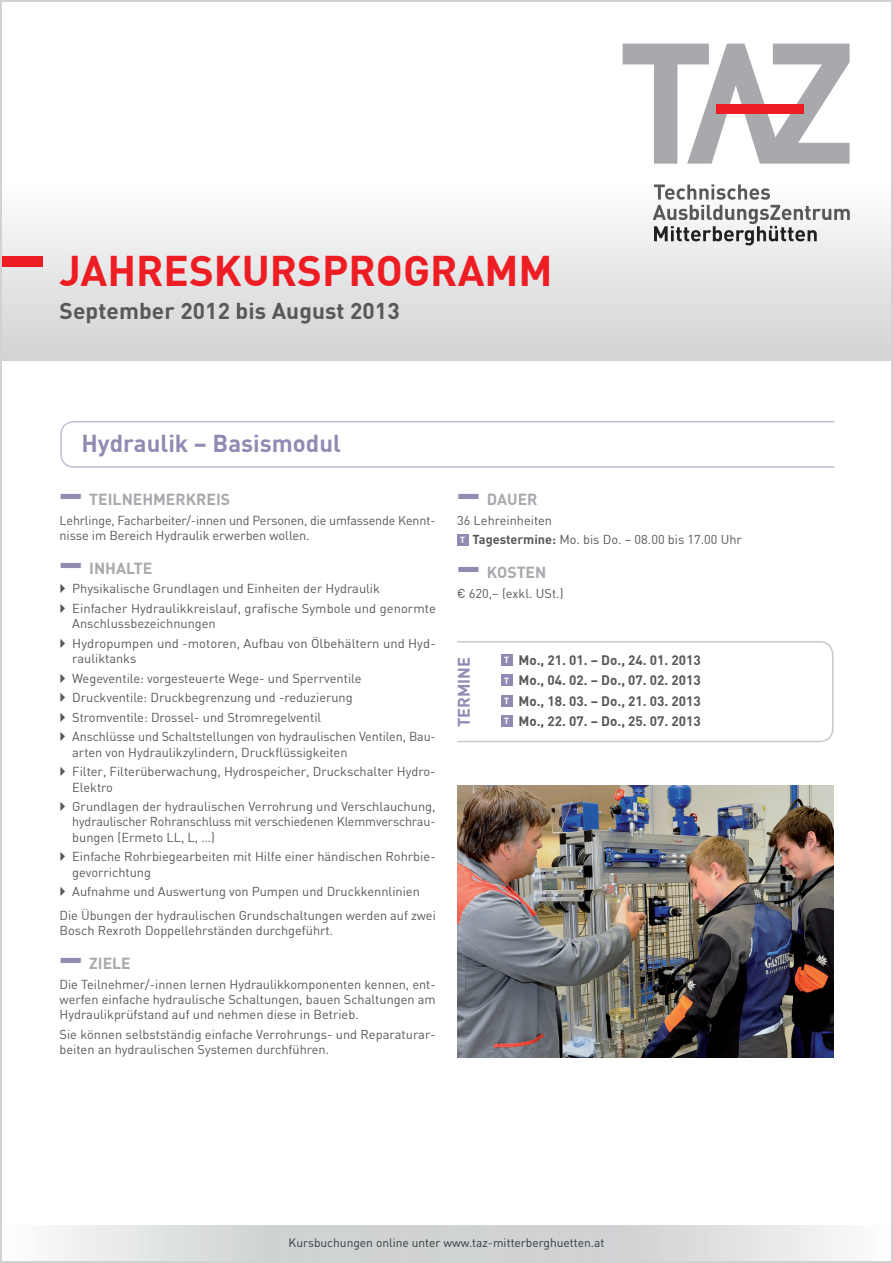
<style>
.page{position:relative;width:893px;height:1263px;background:#fff}
.page>*{position:absolute;margin:0;border:0;box-sizing:border-box;transform-origin:0 0}
.t1{font:700 42px "DIN";color:#ee1d23}
.t2{font:700 40.95px "DIN";color:#938ab4;scale:.54 1}
.t3{font:700 24px "DIN";color:#938ab4}
.t4{font:700 22.5px "DIN";letter-spacing:.005em;color:#57585a}
.t5{font:700 16.5px "DIN";color:#938ab4}
.t6{font:700 15.75px "DIN";color:#a8a9ad}
.t7{font:700 13.5px/20.4px "DIN";color:#57585a;text-align:justify}
.t8{font:12.75px/19.5px "DIN";color:#57585a}
.t9{font:12px "DIN";color:#363a3d}
.t10{font:700 8.7px "DIN";color:#fff}
.s1{font-weight:700}
</style>
<div class="page">
<div style="left:2px;top:2px;width:889px;height:359px;background:linear-gradient(to bottom,#fff,#dcdddf)"></div>
<svg style="left:623px;top:44px;width:226px;height:120px"></svg>
<svg style="left:653px;top:184px;width:197px;height:61px"></svg>
<div style="left:716px;top:104px;width:87px;height:10px;background:#ee1d23"></div>
<div style="left:2px;top:256px;width:41px;height:11px;background:#ee1d23"></div>
<svg style="left:51px;top:1225px;width:792px;height:36px;background:#d9dbdc"></svg>
<svg style="left:60px;top:421px;width:775px;height:47px"></svg>
<img style="left:457px;top:786px;width:376px;height:272px">
<div style="left:457px;top:534px;width:11px;height:11px;background:#938ab4"></div>
<svg style="left:457px;top:641px;width:377px;height:102px"></svg>
<div style="left:501px;top:655px;width:11px;height:11px;background:#938ab4"></div>
<div style="left:501px;top:675px;width:11px;height:11px;background:#938ab4"></div>
<div style="left:501px;top:695px;width:11px;height:11px;background:#938ab4"></div>
<div style="left:501px;top:716px;width:11px;height:11px;background:#938ab4"></div>
<h1 class="t1" style="left:60px;top:243px;width:495px">Jahreskursprogramm</h1>
<h3 class="t4" style="left:60px;top:296px;width:342px">September 2012 bis August 2013</h3>
<h3 class="t3" style="left:82px;top:428px;width:261px">Hydraulik − Basismodul</h3>
<h2 class="t2" style="left:60px;top:467px;width:44px">—</h2>
<p class="t6" style="left:89px;top:489px;width:142px">Teilnehmerkreis</p>
<p class="t8" style="left:60px;top:512px;width:378px;line-height:15.3px">Lehrlinge, Facharbeiter/-innen und Personen, die umfassende Kennt&shy;nisse im Bereich Hydraulik erwerben wollen.</p>
<h2 class="t2" style="left:60px;top:535px;width:44px">—</h2>
<p class="t6" style="left:89px;top:558px;width:55px">I nhaltE</p>
<p class="t8" style="left:72px;top:579px;width:365px">Physikalische Grundlagen und Einheiten der Hydraulik<br>Einfacher Hydraulikkreislauf, grafische Symbole und genormte</p>
<p class="t8" style="left:72px;top:614px;width:365px">Anschlussbezeichnungen<br>Hydropumpen und -motoren, Aufbau von Ölbehältern und Hyd-</p>
<p class="t8" style="left:72px;top:648px;width:365px">rauliktanks<br>Wegeventile: vorgesteuerte Wege- und Sperrventile Druckventile: Druckbegrenzung und -reduzierung<br>Stromventile: Drossel- und Stromregelventil<br>Anschlüsse und Schaltstellungen von hydraulischen Ventilen, Bau-</p>
<p class="t8" style="left:72px;top:742px;width:365px">arten von Hydraulikzylindern, Druckflüssigkeiten<br>Filter, Filterüberwachung, Hydrospeicher, Druckschalter Hydro-</p>
<p class="t8" style="left:72px;top:777px;width:365px">Elektro<br>Grundlagen der hydraulischen Verrohrung und Verschlauchung,</p>
<p class="t8" style="left:72px;top:814px;width:365px;line-height:15.3px">hydraulischer Rohranschluss mit verschiedenen Klemmverschrau&shy;bungen (Ermeto LL, L, …)</p>
<p class="t8" style="left:72px;top:849px;width:365px;line-height:15.3px">Einfache Rohrbiegearbeiten mit Hilfe einer händischen Rohrbie&shy;gevorrichtung</p>
<p class="t8" style="left:60px;top:879px;width:378px;line-height:23.9px;text-align:center">Aufnahme und Auswertung von Pumpen und Druckkennlinien<br>Die Übungen der hydraulischen Grundschaltungen werden auf zwei</p>
<p class="t8" style="left:60px;top:921px;width:275px">Bosch Rexroth Doppellehrständen durchgeführt.</p>
<h2 class="t2" style="left:60px;top:930px;width:44px">—</h2>
<p class="t6" style="left:89px;top:953px;width:43px">Ziele</p>
<p class="t8" style="left:60px;top:976px;width:378px;line-height:15.3px;text-align:justify">Die Teilnehmer/-innen lernen Hydraulikkomponenten kennen, ent&shy;werfen einfache hydraulische Schaltungen, bauen Schaltungen am Hydraulikprüfstand auf und nehmen diese in Betrieb.</p>
<p class="t8" style="left:60px;top:1026px;width:378px;line-height:15.3px">Sie können selbstständig einfache Verrohrungs- und Reparaturar&shy;beiten an hydraulischen Systemen durchführen.</p>
<h2 class="t2" style="left:457px;top:467px;width:44px">—</h2>
<p class="t6" style="left:487px;top:489px;width:52px">Dauer</p>
<p class="t8" style="left:472px;top:510px;width:271px;text-indent:-15px">36 Lehreinheiten<br><span class="s1">Tagestermine:</span> Mo. bis Do. − 08.00 bis 17.00 Uhr</p>
<h2 class="t2" style="left:457px;top:540px;width:44px">—</h2>
<p class="t6" style="left:487px;top:562px;width:61px">Kosten</p>
<p class="t8" style="left:457px;top:583px;width:108px">€ 620,− (exkl. USt.)</p>
<p class="t10" style="left:460px;top:534px;width:6px">T</p>
<p class="t5" style="left:453px;top:727px;width:72px;rotate:-90deg">Termine</p>
<p class="t7" style="left:518px;top:649px;width:184px">Mo., 21. 01. − Do., 24. 01. 2013<br>Mo., 04. 02. − Do., 07. 02. 2013<br>Mo., 18. 03. − Do., 21. 03. 2013<br>Mo., 22. 07. − Do., 25. 07. 2013</p>
<p class="t10" style="left:504px;top:654px;width:6px">T</p>
<p class="t10" style="left:504px;top:675px;width:6px">T</p>
<p class="t10" style="left:504px;top:695px;width:6px">T</p>
<p class="t10" style="left:504px;top:715px;width:6px">T</p>
<p class="t9" style="left:289px;top:1235px;width:317px">Kursbuchungen online unter www.taz-mitterberghuetten.at</p>
</div>
